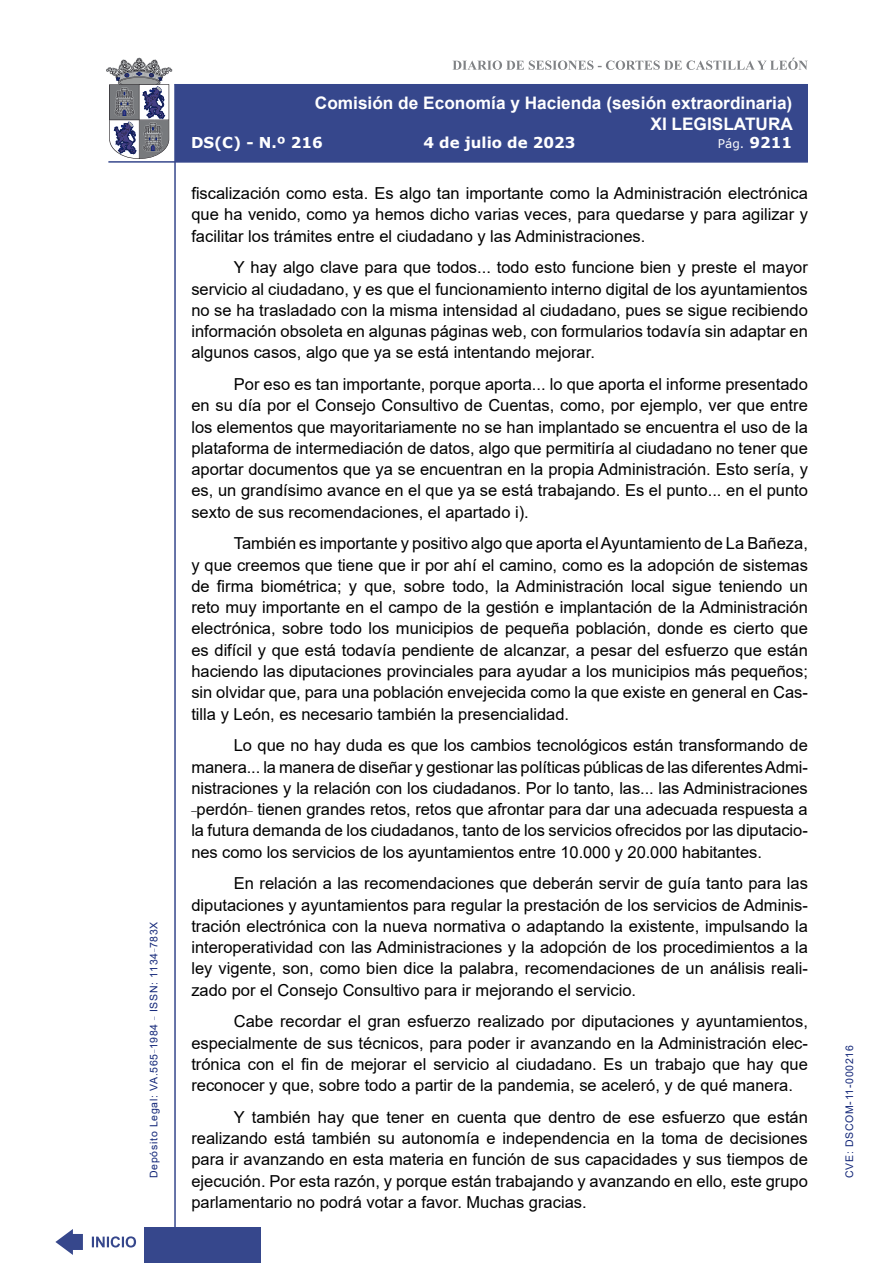
<style>
.page{position:relative;width:893px;height:1263px;background:#fff}
.page>*{position:absolute;margin:0;border:0;box-sizing:border-box;transform-origin:0 0}
.t1{font:700 17.25px/20.7px "Arial";color:#fff;text-align:right}
.t2{font:16.5px/21.3px "Arial";color:#000;text-align:justify}
.t3{font:700 15px "Verdana";color:#fff}
.t4{font:12px "Verdana";color:#fff}
.t5{font:10.5px "Arial";letter-spacing:.065em;color:#122678}
.s1{font-weight:700;font-size:15px}
</style>
<div class="page">
<svg style="left:452px;top:58px;width:356px;height:12px"></svg>
<hr style="left:174px;top:84px;width:2px;height:1179px;background:#36478c">
<div style="left:144px;top:1227px;width:117px;height:36px;background:#36478c"></div>
<div style="left:175px;top:84px;width:633px;height:78px;background:#36478c"></div>
<hr style="left:108px;top:161px;width:700px;height:2px;background:#36478c">
<svg style="left:92px;top:1236px;width:44px;height:11px"></svg>
<svg style="left:55px;top:1229px;width:28px;height:26px"></svg>
<svg style="left:106px;top:58px;width:66px;height:101px"></svg>
<p class="t5" style="left:146px;top:1178px;width:258px;rotate:-90deg">Depósito Legal: VA.565<sup>_</sup>1984 <sup>_</sup> ISSN: 1134<sup>_</sup>783X</p>
<p class="t1" style="left:315px;top:93px;width:480px">Comisión de Economía y Hacienda (sesión extraordinaria)<br>XI LEGISLATURA</p>
<p class="t3" style="left:191px;top:132px;width:133px">DS(C) - N.º 216</p>
<p class="t3" style="left:423px;top:132px;width:154px">4 de julio de 2023</p>
<p class="t4" style="left:718px;top:135px;width:76px">Pág. <span class="s1">9211</span></p>
<p class="t2" style="left:191px;top:183px;width:618px">fiscalización como esta. Es algo tan importante como la Administración electrónica que ha venido, como ya hemos dicho varias veces, para quedarse y para agilizar y facilitar los trámites entre el ciudadano y las Administraciones.</p>
<p class="t2" style="left:191px;top:257px;width:618px;text-indent:43px">Y hay algo clave para que todos... todo esto funcione bien y preste el mayor servicio al ciudadano, y es que el funcionamiento interno digital de los ayuntamientos no se ha trasladado con la misma intensidad al ciudadano, pues se sigue recibiendo información obsoleta en algunas páginas web, con formularios todavía sin adaptar en algunos casos, algo que ya se está intentando mejorar.</p>
<p class="t2" style="left:191px;top:373px;width:618px;text-indent:43px">Por eso es tan importante, porque aporta... lo que aporta el informe presentado en su día por el Consejo Consultivo de Cuentas, como, por ejemplo, ver que entre los elementos que mayoritariamente no se han implantado se encuentra el uso de la plataforma de intermediación de datos, algo que permitiría al ciudadano no tener que aportar documentos que ya se encuentran en la propia Administración. Esto sería, y es, un grandísimo avance en el que ya se está trabajando. Es el punto... en el punto sexto de sus recomendaciones, el apartado i).</p>
<p class="t2" style="left:191px;top:533px;width:618px;text-indent:43px">También es importante y positivo algo que aporta el Ayuntamiento de La Bañeza, y que creemos que tiene que ir por ahí el camino, como es la adopción de sistemas de firma biométrica; y que, sobre todo, la Administración local sigue teniendo un reto muy importante en el campo de la gestión e implantación de la Administración electrónica, sobre todo los municipios de pequeña población, donde es cierto que es difícil y que está todavía pendiente de alcanzar, a pesar del esfuerzo que están haciendo las diputaciones provinciales para ayudar a los municipios más pequeños; sin olvidar que, para una población envejecida como la que existe en general en Cas&shy;tilla y León, es necesario también la presencialidad.</p>
<p class="t2" style="left:191px;top:735px;width:618px;text-indent:43px">Lo que no hay duda es que los cambios tecnológicos están transformando de manera... la manera de diseñar y gestionar las políticas públicas de las diferentes Admi&shy;nistraciones y la relación con los ciudadanos. Por lo tanto, las... las Administraciones <sup>_</sup>perdón<sup>_</sup> tienen grandes retos, retos que afrontar para dar una adecuada respuesta a la futura demanda de los ciudadanos, tanto de los servicios ofrecidos por las diputacio&shy;nes como los servicios de los ayuntamientos entre 10.000 y 20.000 habitantes.</p>
<p class="t2" style="left:191px;top:873px;width:618px;text-indent:43px">En relación a las recomendaciones que deberán servir de guía tanto para las diputaciones y ayuntamientos para regular la prestación de los servicios de Adminis&shy;tración electrónica con la nueva normativa o adaptando la existente, impulsando la interoperatividad con las Administraciones y la adopción de los procedimientos a la ley vigente, son, como bien dice la palabra, recomendaciones de un análisis reali&shy;zado por el Consejo Consultivo para ir mejorando el servicio.</p>
<p class="t2" style="left:191px;top:1011px;width:618px;text-indent:43px">Cabe recordar el gran esfuerzo realizado por diputaciones y ayuntamientos, especialmente de sus técnicos, para poder ir avanzando en la Administración elec&shy;trónica con el fin de mejorar el servicio al ciudadano. Es un trabajo que hay que reconocer y que, sobre todo a partir de la pandemia, se aceleró, y de qué manera.</p>
<p class="t2" style="left:191px;top:1106px;width:618px;text-indent:43px">Y también hay que tener en cuenta que dentro de ese esfuerzo que están realizando está también su autonomía e independencia en la toma de decisiones para ir avanzando en esta materia en función de sus capacidades y sus tiempos de ejecución. Por esta razón, y porque están trabajando y avanzando en ello, este grupo parlamentario no podrá votar a favor. Muchas gracias.</p>
<p class="t5" style="left:842px;top:1178px;width:134px;rotate:-90deg">CVE: DSCOM-11-000216</p>
</div>
